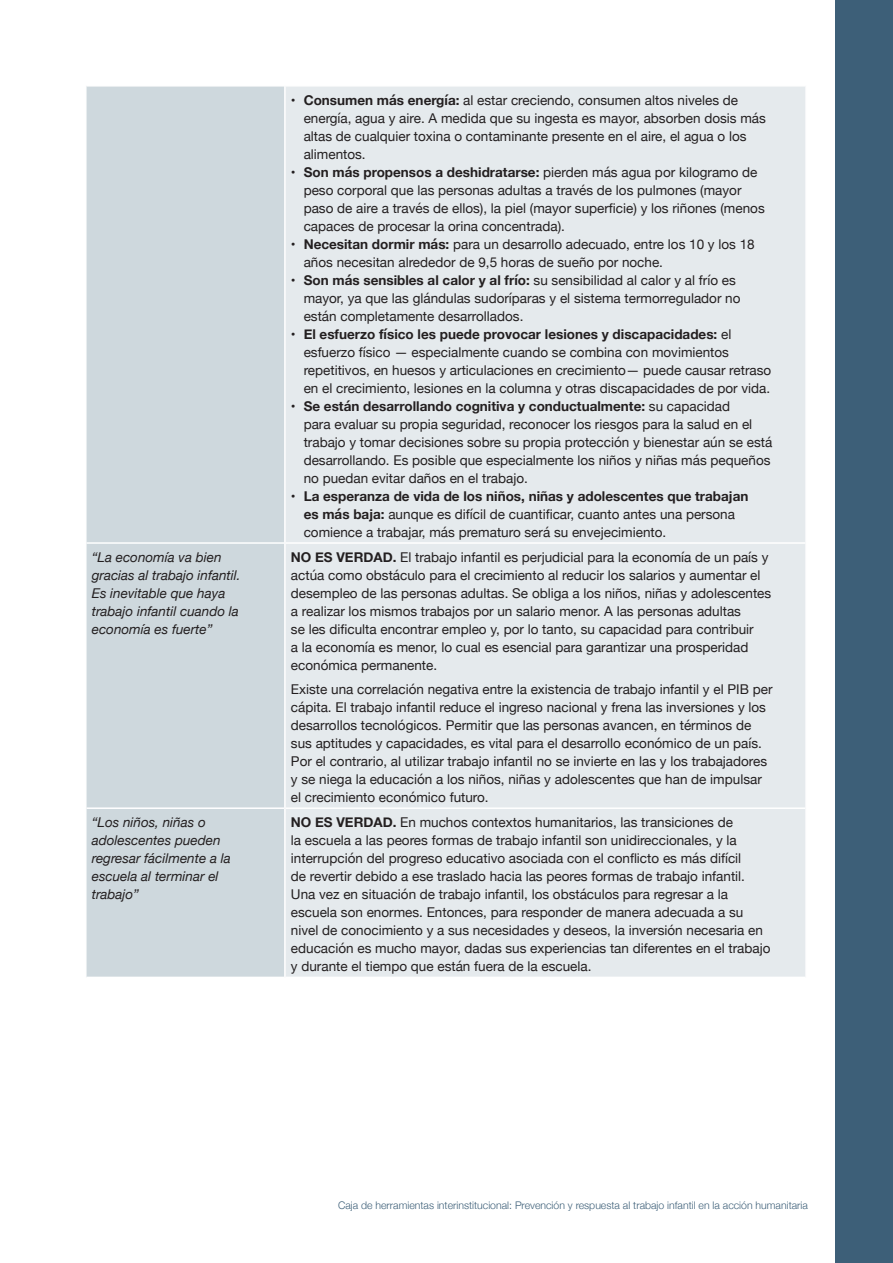
<style>
.page{position:relative;width:893px;height:1263px;background:#fff}
.page>*{position:absolute;margin:0;border:0;box-sizing:border-box;transform-origin:0 0}
.t1{font:13.5px/18px "Helvetica Neue";color:#231f20}
.t2{font:italic 13.5px/18px "Helvetica Neue";color:#231f20}
.t3{font:300 10.5px "Helvetica Neue";color:#3d5f78}
.s1{font-weight:700}
</style>
<div class="page">
<div style="left:836px;top:0;width:57px;height:1263px;background:#3d5f78"></div>
<div style="left:87px;top:87px;width:197px;height:890px;background:#ced8dd"></div>
<div style="left:286px;top:87px;width:519px;height:890px;background:#e5eaed"></div>
<hr style="left:87px;top:542px;width:197px;height:2px;background:#fff">
<hr style="left:286px;top:542px;width:519px;height:2px;background:#fff">
<hr style="left:87px;top:807px;width:197px;height:2px;background:#fff">
<hr style="left:286px;top:807px;width:519px;height:2px;background:#fff">
<p class="t1" style="left:304px;top:92px;width:464px;text-indent:-13px">• <span class="s1">Consumen más energía:</span> al estar creciendo, consumen altos niveles de energía, agua y aire. A medida que su ingesta es mayor, absorben dosis más altas de cualquier toxina o contaminante presente en el aire, el agua o los alimentos.</p>
<p class="t1" style="left:304px;top:164px;width:463px;text-indent:-13px">• <span class="s1">Son más propensos a deshidratarse:</span> pierden más agua por kilogramo de peso corporal que las personas adultas a través de los pulmones (mayor paso de aire a través de ellos), la piel (mayor superficie) y los riñones (menos capaces de procesar la orina concentrada).</p>
<p class="t1" style="left:304px;top:236px;width:453px;text-indent:-13px">• <span class="s1">Necesitan dormir más:</span> para un desarrollo adecuado, entre los 10 y los 18 años necesitan alrededor de 9,5 horas de sueño por noche.</p>
<p class="t1" style="left:304px;top:272px;width:438px;text-indent:-13px">• <span class="s1">Son más sensibles al calor y al frío:</span> su sensibilidad al calor y al frío es mayor, ya que las glándulas sudoríparas y el sistema termorregulador no están completamente desarrollados.</p>
<p class="t1" style="left:304px;top:326px;width:469px;text-indent:-13px">• <span class="s1">El esfuerzo físico les puede provocar lesiones y discapacidades:</span> el esfuerzo físico — especialmente cuando se combina con movimientos repetitivos, en huesos y articulaciones en crecimiento— puede causar retraso en el crecimiento, lesiones en la columna y otras discapacidades de por vida.</p>
<p class="t1" style="left:304px;top:398px;width:470px;text-indent:-13px">• <span class="s1">Se están desarrollando cognitiva y conductualmente:</span> su capacidad<br>para evaluar su propia seguridad, reconocer los riesgos para la salud en el trabajo y tomar decisiones sobre su propia protección y bienestar aún se está desarrollando. Es posible que especialmente los niños y niñas más pequeños no puedan evitar daños en el trabajo.</p>
<p class="t1" style="left:304px;top:488px;width:446px;text-indent:-13px">• <span class="s1">La esperanza de vida de los niños, niñas y adolescentes que trabajan es más baja:</span> aunque es difícil de cuantificar, cuanto antes una persona comience a trabajar, más prematuro será su envejecimiento.</p>
<p class="t2" style="left:92px;top:549px;width:150px">“La economía va bien gracias al trabajo infantil.<br>Es inevitable que haya trabajo infantil cuando la economía es fuerte”</p>
<p class="t1" style="left:291px;top:549px;width:482px"><span class="s1">NO ES VERDAD.</span> El trabajo infantil es perjudicial para la economía de un país y actúa como obstáculo para el crecimiento al reducir los salarios y aumentar el desempleo de las personas adultas. Se obliga a los niños, niñas y adolescentes a realizar los mismos trabajos por un salario menor. A las personas adultas<br>se les dificulta encontrar empleo y, por lo tanto, su capacidad para contribuir<br>a la economía es menor, lo cual es esencial para garantizar una prosperidad económica permanente.</p>
<p class="t1" style="left:291px;top:681px;width:483px">Existe una correlación negativa entre la existencia de trabajo infantil y el PIB per cápita. El trabajo infantil reduce el ingreso nacional y frena las inversiones y los desarrollos tecnológicos. Permitir que las personas avancen, en términos de sus aptitudes y capacidades, es vital para el desarrollo económico de un país.<br>Por el contrario, al utilizar trabajo infantil no se invierte en las y los trabajadores y se niega la educación a los niños, niñas y adolescentes que han de impulsar el crecimiento económico futuro.</p>
<p class="t2" style="left:92px;top:814px;width:141px">“Los niños, niñas o adolescentes pueden regresar fácilmente a la escuela al terminar el trabajo”</p>
<p class="t1" style="left:291px;top:814px;width:481px"><span class="s1">NO ES VERDAD.</span> En muchos contextos humanitarios, las transiciones de<br>la escuela a las peores formas de trabajo infantil son unidireccionales, y la interrupción del progreso educativo asociada con el conflicto es más difícil<br>de revertir debido a ese traslado hacia las peores formas de trabajo infantil.<br>Una vez en situación de trabajo infantil, los obstáculos para regresar a la escuela son enormes. Entonces, para responder de manera adecuada a su nivel de conocimiento y a sus necesidades y deseos, la inversión necesaria en educación es mucho mayor, dadas sus experiencias tan diferentes en el trabajo y durante el tiempo que están fuera de la escuela.</p>
<p class="t3" style="left:338px;top:1197px;width:471px">Caja de herramientas interinstitucional: Prevención y respuesta al trabajo infantil en la acción humanitaria</p>
</div>
